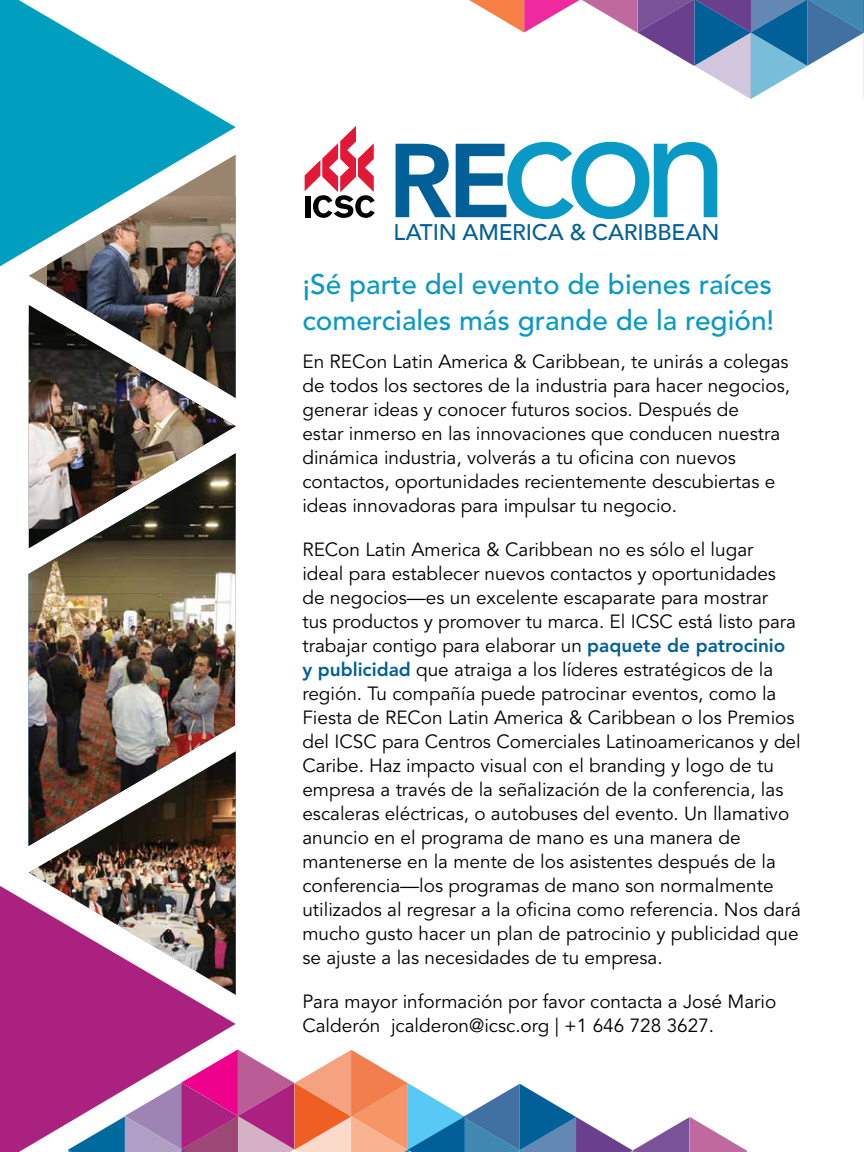
<style>
.page{position:relative;width:864px;height:1152px;background:#fff}
.page>*{position:absolute;margin:0;border:0;box-sizing:border-box;transform-origin:0 0}
.t1{font:500 28px/36px "Avenir";color:#0899c6}
.t2{font:500 22.6px "Avenir";letter-spacing:-.01em;color:#036096}
.t3{font:19px/24px "Avenir";color:#000}
.s1{font-weight:800;color:#006097}
</style>
<div class="page">
<svg style="left:469px;top:0;width:395px;height:99px"></svg>
<svg style="left:396px;top:142px;width:321px;height:77px"></svg>
<svg style="left:305px;top:126px;width:70px;height:92px"></svg>
<svg style="left:236px;top:1049px;width:511px;height:103px"></svg>
<svg style="left:0;top:0;width:236px;height:266px;fill:#009fbf"></svg>
<svg style="left:29px;top:155px;width:207px;height:132px;fill:#009fbf"></svg>
<img style="left:47px;top:196px;width:189px;height:109px">
<img style="left:29px;top:846px;width:207px;height:40px">
<img style="left:29px;top:548px;width:207px;height:298px">
<svg style="left:0;top:886px;width:236px;height:266px;fill:#ab2180"></svg>
<img style="left:29px;top:305px;width:207px;height:243px">
<img style="left:29px;top:324px;width:207px;height:205px">
<p class="t2" style="left:393px;top:213px;width:328px">LATIN AMERICA &amp; CARIBBEAN</p>
<h1 class="t1" style="left:302px;top:267px;width:474px">¡Sé parte del evento de bienes raíces comerciales más grande de la región!</h1>
<p class="t3" style="left:302px;top:350px;width:489px">En RECon Latin America &amp; Caribbean, te unirás a colegas de todos los sectores de la industria para hacer negocios, generar ideas y conocer futuros socios. Después de<br>estar inmerso en las innovaciones que conducen nuestra dinámica industria, volverás a tu oficina con nuevos contactos, oportunidades recientemente descubiertas e ideas innovadoras para impulsar tu negocio.</p>
<p class="t3" style="left:302px;top:538px;width:500px">RECon Latin America &amp; Caribbean no es sólo el lugar<br>ideal para establecer nuevos contactos y oportunidades de negocios—es un excelente escaparate para mostrar<br>tus productos y promover tu marca. El ICSC está listo para trabajar contigo para elaborar un <span class="s1">paquete de patrocinio<br>y publicidad</span> que atraiga a los líderes estratégicos de la región. Tu compañía puede patrocinar eventos, como la Fiesta de RECon Latin America &amp; Caribbean o los Premios del ICSC para Centros Comerciales Latinoamericanos y del Caribe. Haz impacto visual con el branding y logo de tu empresa a través de la señalización de la conferencia, las escaleras eléctricas, o autobuses del evento. Un llamativo anuncio en el programa de mano es una manera de mantenerse en la mente de los asistentes después de la conferencia—los programas de mano son normalmente utilizados al regresar a la oficina como referencia. Nos dará mucho gusto hacer un plan de patrocinio y publicidad que se ajuste a las necesidades de tu empresa.</p>
<p class="t3" style="left:302px;top:990px;width:475px">Para mayor información por favor contacta a José Mario<br>Calderón jcalderon@icsc.org | +1 646 728 3627.</p>
</div>
